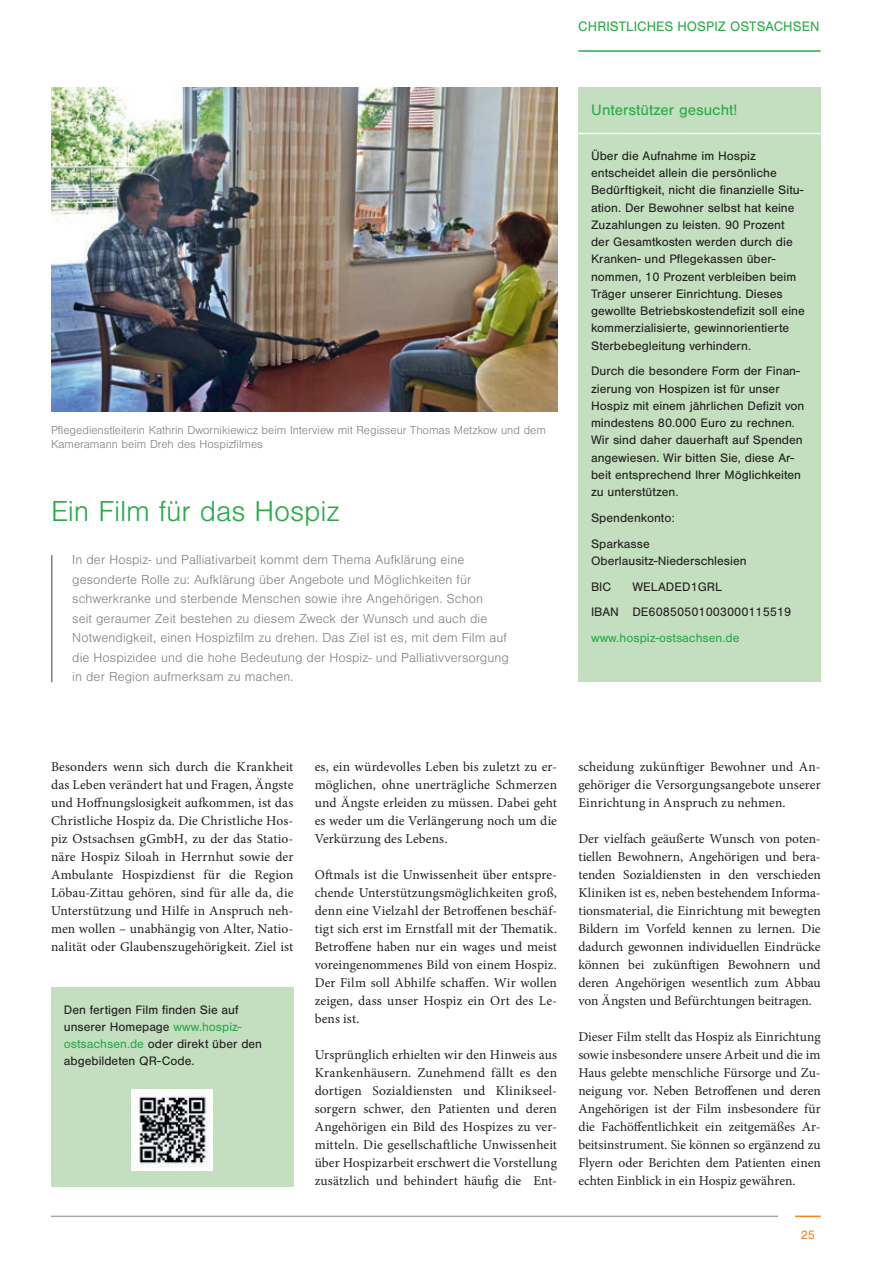
<style>
.page{position:relative;width:893px;height:1263px;background:#fff}
.page>*{position:absolute;margin:0;border:0;box-sizing:border-box;transform-origin:0 0}
.t1{font:300 30px "Nimbus San";letter-spacing:-.005em;color:#29ab4a}
.t2{font:15.75px "Nimbus San";color:#29ab4a}
.t3{font:14.25px "Nimbus San";letter-spacing:.005em;color:#29ab4a}
.t4{font:13.5px/18px "Minion Pro";letter-spacing:.005em;color:#231f20;text-align:justify}
.t5{font:300 13.5px/19.5px "Nimbus San";letter-spacing:.005em;color:#808285}
.t6{font:12.75px/17.2px "Nimbus San";color:#231f20}
.t7{font:12.75px "Nimbus San";color:#29ab4a}
.t8{font:12.75px "Nimbus San";color:#f58220}
.t9{font:300 12px/14.4px "Nimbus San";color:#808285}
.s1{color:#29ab4a}
</style>
<div class="page">
<div style="left:51px;top:987px;width:242px;height:199px;background:#c3dfbf"></div>
<div style="left:578px;top:87px;width:243px;height:594px;background:#c3dfbf"></div>
<hr style="left:51px;top:555px;width:2px;height:127px;background:#808285">
<hr style="left:51px;top:1215px;width:727px;height:2px;background:#a8a9ad">
<hr style="left:795px;top:1215px;width:26px;height:2px;background:#f58220">
<hr style="left:578px;top:133px;width:243px;height:1px;background:#fff">
<img style="left:51px;top:87px;width:506px;height:324px">
<img style="left:132px;top:1090px;width:81px;height:80px">
<hr style="left:578px;top:50px;width:243px;height:2px;background:#29ab4a">
<p class="t9" style="left:51px;top:423px;width:496px">Pflegedienstleiterin Kathrin Dwornikiewicz beim Interview mit Regisseur Thomas Metzkow und dem<br>Kameramann beim Dreh des Hospizfilmes</p>
<h1 class="t1" style="left:51px;top:495px;width:290px">Ein Film für das Hospiz</h1>
<p class="t5" style="left:72px;top:550px;width:438px">In der Hospiz- und Palliativarbeit kommt dem Thema Aufklärung eine gesonderte Rolle zu: Aufklärung über Angebote und Möglichkeiten für schwerkranke und sterbende Menschen sowie ihre Angehörigen. Schon<br>seit geraumer Zeit bestehen zu diesem Zweck der Wunsch und auch die Notwendigkeit, einen Hospizfilm zu drehen. Das Ziel ist es, mit dem Film auf die Hospizidee und die hohe Bedeutung der Hospiz- und Palliativversorgung in der Region aufmerksam zu machen.</p>
<p class="t3" style="left:578px;top:18px;width:243px">CHRISTLICHES HOSPIZ OSTSACHSEN</p>
<p class="t2" style="left:591px;top:101px;width:148px">Unterstützer gesucht!</p>
<p class="t6" style="left:591px;top:147px;width:215px">Über die Aufnahme im Hospiz entscheidet allein die persönliche Bedürftigkeit, nicht die finanzielle Situ&shy;ation. Der Bewohner selbst hat keine Zuzahlungen zu leisten. 90 Prozent der Gesamtkosten werden durch die Kranken- und Pflegekassen über&shy;nommen, 10 Prozent verbleiben beim Träger unserer Einrichtung. Dieses gewollte Betriebskostendefizit soll eine kommerzialisierte, gewinnorientierte Sterbebegleitung verhindern.</p>
<p class="t6" style="left:591px;top:363px;width:215px">Durch die besondere Form der Finan&shy;zierung von Hospizen ist für unser Hospiz mit einem jährlichen Defizit von mindestens 80.000 Euro zu rechnen.<br>Wir sind daher dauerhaft auf Spenden angewiesen. Wir bitten Sie, diese Ar&shy;beit entsprechend Ihrer Möglichkeiten zu unterstützen.</p>
<p class="t6" style="left:591px;top:505px;width:85px;line-height:25.8px">Spendenkonto:<br>Sparkasse</p>
<p class="t6" style="left:591px;top:548px;width:157px;line-height:25.8px">Oberlausitz-Niederschlesien<br>BIC</p>
<p class="t6" style="left:591px;top:574px;width:202px;line-height:25.8px;text-indent:41px">WELADED1GRL<br>IBAN DE60850501003000115519</p>
<p class="t7" style="left:591px;top:631px;width:150px">www.hospiz-ostsachsen.de</p>
<p class="t4" style="left:51px;top:758px;width:244px">Besonders wenn sich durch die Krankheit das Leben verändert hat und Fragen, Ängste und Hoffnungslosigkeit aufkommen, ist das Christliche Hospiz da. Die Christliche Hos&shy;piz Ostsachsen gGmbH, zu der das Statio&shy;näre Hospiz Siloah in Herrnhut sowie der Ambulante Hospizdienst für die Region Löbau-Zittau gehören, sind für alle da, die Unterstützung und Hilfe in Anspruch neh&shy;men wollen – unabhängig von Alter, Natio&shy;nalität oder Glaubenszugehörigkeit. Ziel ist</p>
<p class="t4" style="left:315px;top:758px;width:244px">es, ein würdevolles Leben bis zuletzt zu er&shy;möglichen, ohne unerträgliche Schmerzen und Ängste erleiden zu müssen. Dabei geht es weder um die Verlängerung noch um die Verkürzung des Lebens.</p>
<p class="t4" style="left:315px;top:866px;width:244px">Oftmals ist die Unwissenheit über entspre&shy;chende Unterstützungsmöglichkeiten groß, denn eine Vielzahl der Betroffenen beschäf&shy;tigt sich erst im Ernstfall mit der Thematik.<br>Betroffene haben nur ein wages und meist voreingenommenes Bild von einem Hospiz.<br>Der Film soll Abhilfe schaffen. Wir wollen zeigen, dass unser Hospiz ein Ort des Le&shy;bens ist.</p>
<p class="t4" style="left:315px;top:1046px;width:244px">Ursprünglich erhielten wir den Hinweis aus Krankenhäusern. Zunehmend fällt es den dortigen Sozialdiensten und Klinikseel&shy;sorgern schwer, den Patienten und deren Angehörigen ein Bild des Hospizes zu ver&shy;mitteln. Die gesellschaftliche Unwissenheit über Hospizarbeit erschwert die Vorstellung zusätzlich und behindert häufig die Ent-</p>
<p class="t6" style="left:64px;top:1001px;width:200px">Den fertigen Film finden Sie auf unserer Homepage <span class="s1">www.hospiz&shy;ostsachsen.de</span> oder direkt über den abgebildeten QR-Code.</p>
<p class="t4" style="left:578px;top:758px;width:244px">scheidung zukünftiger Bewohner und An&shy;gehöriger die Versorgungsangebote unserer Einrichtung in Anspruch zu nehmen.</p>
<p class="t4" style="left:578px;top:830px;width:244px">Der vielfach geäußerte Wunsch von poten&shy;tiellen Bewohnern, Angehörigen und bera&shy;tenden Sozialdiensten in den verschieden Kliniken ist es, neben bestehendem Informa&shy;tionsmaterial, die Einrichtung mit bewegten Bildern im Vorfeld kennen zu lernen. Die dadurch gewonnen individuellen Eindrücke können bei zukünftigen Bewohnern und deren Angehörigen wesentlich zum Abbau von Ängsten und Befürchtungen beitragen.</p>
<p class="t4" style="left:578px;top:1028px;width:244px">Dieser Film stellt das Hospiz als Einrichtung sowie insbesondere unsere Arbeit und die im Haus gelebte menschliche Fürsorge und Zu&shy;neigung vor. Neben Betroffenen und deren Angehörigen ist der Film insbesondere für die Fachöffentlichkeit ein zeitgemäßes Ar&shy;beitsinstrument. Sie können so ergänzend zu Flyern oder Berichten dem Patienten einen echten Einblick in ein Hospiz gewähren.</p>
<p class="t8" style="left:801px;top:1228px;width:16px">25</p>
</div>
